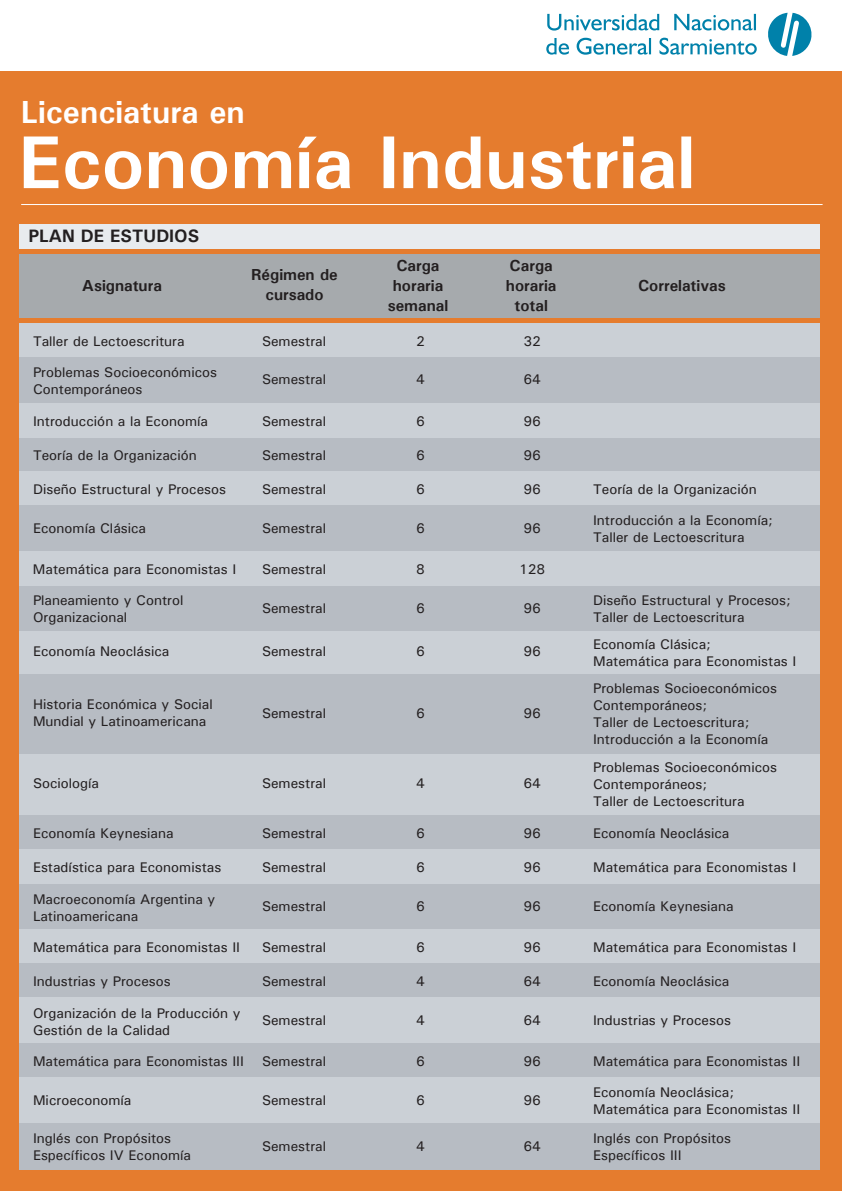
<style>
.page{position:relative;width:842px;height:1191px;background:#fff}
.page>*{position:absolute;margin:0;border:0;box-sizing:border-box;transform-origin:0 0}
.t1{font:700 75px "Univers";color:#fff}
.t2{font:700 32px "Univers";color:#fff}
.t3{font:700 18px "Univers";color:#231f20}
.t4{font:700 16px/20px "Univers";color:#231f20;text-align:center}
.t5{font:500 14px/17px "Univers";color:#231f20}
</style>
<div class="page">
<div style="left:0;top:71px;width:842px;height:1120px;background:#e57c2e"></div>
<div style="left:19px;top:323px;width:801px;height:34px;background:#cbd0d6"></div>
<svg style="left:768px;top:13px;width:44px;height:43px"></svg>
<svg style="left:546px;top:14px;width:211px;height:41px"></svg>
<div style="left:19px;top:224px;width:801px;height:24px;background:#e8ebee"></div>
<div style="left:19px;top:357px;width:801px;height:46px;background:#b7bcc3"></div>
<div style="left:19px;top:254px;width:801px;height:63px;background:#a6aaad"></div>
<div style="left:19px;top:437px;width:801px;height:34px;background:#b7bcc3"></div>
<div style="left:19px;top:403px;width:801px;height:34px;background:#cbd0d6"></div>
<div style="left:19px;top:471px;width:801px;height:34px;background:#cbd0d6"></div>
<div style="left:19px;top:674px;width:801px;height:80px;background:#b7bcc3"></div>
<div style="left:19px;top:505px;width:801px;height:46px;background:#b7bcc3"></div>
<div style="left:19px;top:754px;width:801px;height:61px;background:#cbd0d6"></div>
<div style="left:19px;top:883px;width:801px;height:46px;background:#b7bcc3"></div>
<div style="left:19px;top:585px;width:801px;height:46px;background:#b7bcc3"></div>
<hr style="left:21px;top:204px;width:801px;height:1px;background:#fff">
<div style="left:19px;top:551px;width:801px;height:34px;background:#cbd0d6"></div>
<div style="left:19px;top:631px;width:801px;height:43px;background:#cbd0d6"></div>
<div style="left:19px;top:815px;width:801px;height:34px;background:#b7bcc3"></div>
<div style="left:19px;top:849px;width:801px;height:34px;background:#cbd0d6"></div>
<div style="left:19px;top:929px;width:801px;height:34px;background:#cbd0d6"></div>
<div style="left:19px;top:963px;width:801px;height:34px;background:#b7bcc3"></div>
<div style="left:19px;top:997px;width:801px;height:46px;background:#cbd0d6"></div>
<div style="left:19px;top:1043px;width:801px;height:34px;background:#b7bcc3"></div>
<div style="left:19px;top:1077px;width:801px;height:46px;background:#cbd0d6"></div>
<div style="left:19px;top:1123px;width:801px;height:46px;background:#b7bcc3"></div>
<h2 class="t2" style="left:21px;top:92px;width:225px">Licenciatura en</h2>
<h1 class="t1" style="left:19px;top:115px;width:678px">Economía Industrial</h1>
<p class="t3" style="left:29px;top:224px;width:172px">PLAN DE ESTUDIOS</p>
<p class="t4" style="left:82px;top:275px;width:81px">Asignatura</p>
<p class="t4" style="left:251px;top:264px;width:88px">Régimen de cursado</p>
<p class="t4" style="left:638px;top:275px;width:89px">Correlativas</p>
<p class="t4" style="left:388px;top:255px;width:62px">Carga horaria semanal</p>
<p class="t4" style="left:506px;top:255px;width:52px">Carga horaria total</p>
<p class="t5" style="left:33px;top:332px;width:153px">Taller de Lectoescritura</p>
<p class="t5" style="left:262px;top:332px;width:66px">Semestral</p>
<p class="t5" style="left:416px;top:332px;width:10px">2</p>
<p class="t5" style="left:523px;top:332px;width:19px">32</p>
<p class="t5" style="left:33px;top:363px;width:186px">Problemas Socioeconómicos<br>Contemporáneos</p>
<p class="t5" style="left:262px;top:370px;width:66px">Semestral</p>
<p class="t5" style="left:416px;top:370px;width:10px">4</p>
<p class="t5" style="left:523px;top:370px;width:19px">64</p>
<p class="t5" style="left:33px;top:412px;width:177px">Introducción a la Economía</p>
<p class="t5" style="left:262px;top:412px;width:66px">Semestral</p>
<p class="t5" style="left:416px;top:412px;width:10px">6</p>
<p class="t5" style="left:523px;top:412px;width:19px">96</p>
<p class="t5" style="left:33px;top:446px;width:165px">Teoría de la Organización</p>
<p class="t5" style="left:262px;top:446px;width:66px">Semestral</p>
<p class="t5" style="left:416px;top:446px;width:10px">6</p>
<p class="t5" style="left:523px;top:446px;width:19px">96</p>
<p class="t5" style="left:33px;top:480px;width:195px">Diseño Estructural y Procesos</p>
<p class="t5" style="left:262px;top:480px;width:66px">Semestral</p>
<p class="t5" style="left:416px;top:480px;width:10px">6</p>
<p class="t5" style="left:523px;top:480px;width:19px">96</p>
<p class="t5" style="left:593px;top:480px;width:165px">Teoría de la Organización</p>
<p class="t5" style="left:33px;top:519px;width:115px">Economía Clásica</p>
<p class="t5" style="left:262px;top:519px;width:66px">Semestral</p>
<p class="t5" style="left:416px;top:519px;width:10px">6</p>
<p class="t5" style="left:523px;top:519px;width:19px">96</p>
<p class="t5" style="left:593px;top:511px;width:181px">Introducción a la Economía;<br>Taller de Lectoescritura</p>
<p class="t5" style="left:33px;top:560px;width:205px">Matemática para Economistas I</p>
<p class="t5" style="left:262px;top:560px;width:66px">Semestral</p>
<p class="t5" style="left:416px;top:560px;width:10px">8</p>
<p class="t5" style="left:519px;top:560px;width:28px">128</p>
<p class="t5" style="left:33px;top:591px;width:152px">Planeamiento y Control<br>Organizacional</p>
<p class="t5" style="left:593px;top:591px;width:199px">Diseño Estructural y Procesos;<br>Taller de Lectoescritura</p>
<p class="t5" style="left:262px;top:599px;width:66px">Semestral</p>
<p class="t5" style="left:416px;top:599px;width:10px">6</p>
<p class="t5" style="left:523px;top:599px;width:19px">96</p>
<p class="t5" style="left:33px;top:642px;width:138px">Economía Neoclásica</p>
<p class="t5" style="left:262px;top:642px;width:66px">Semestral</p>
<p class="t5" style="left:416px;top:642px;width:10px">6</p>
<p class="t5" style="left:523px;top:642px;width:19px">96</p>
<p class="t5" style="left:593px;top:635px;width:205px">Economía Clásica;<br>Matemática para Economistas I</p>
<p class="t5" style="left:33px;top:695px;width:181px">Historia Económica y Social<br>Mundial y Latinoamericana</p>
<p class="t5" style="left:262px;top:704px;width:66px">Semestral</p>
<p class="t5" style="left:416px;top:704px;width:10px">6</p>
<p class="t5" style="left:523px;top:704px;width:19px">96</p>
<p class="t5" style="left:33px;top:774px;width:68px">Sociología</p>
<p class="t5" style="left:262px;top:774px;width:66px">Semestral</p>
<p class="t5" style="left:416px;top:774px;width:10px">4</p>
<p class="t5" style="left:523px;top:774px;width:19px">64</p>
<p class="t5" style="left:593px;top:679px;width:186px">Problemas Socioeconómicos<br>Contemporáneos;<br>Taller de Lectoescritura;<br>Introducción a la Economía</p>
<p class="t5" style="left:593px;top:758px;width:186px">Problemas Socioeconómicos<br>Contemporáneos;<br>Taller de Lectoescritura</p>
<p class="t5" style="left:33px;top:824px;width:142px">Economía Keynesiana</p>
<p class="t5" style="left:262px;top:824px;width:66px">Semestral</p>
<p class="t5" style="left:416px;top:824px;width:10px">6</p>
<p class="t5" style="left:523px;top:824px;width:19px">96</p>
<p class="t5" style="left:593px;top:824px;width:138px">Economía Neoclásica</p>
<p class="t5" style="left:33px;top:858px;width:190px">Estadística para Economistas</p>
<p class="t5" style="left:262px;top:858px;width:66px">Semestral</p>
<p class="t5" style="left:416px;top:858px;width:10px">6</p>
<p class="t5" style="left:523px;top:858px;width:19px">96</p>
<p class="t5" style="left:593px;top:858px;width:205px">Matemática para Economistas I</p>
<p class="t5" style="left:33px;top:890px;width:184px">Macroeconomía Argentina y<br>Latinoamericana</p>
<p class="t5" style="left:593px;top:897px;width:142px">Economía Keynesiana</p>
<p class="t5" style="left:262px;top:897px;width:66px">Semestral</p>
<p class="t5" style="left:416px;top:897px;width:10px">6</p>
<p class="t5" style="left:523px;top:897px;width:19px">96</p>
<p class="t5" style="left:33px;top:938px;width:209px">Matemática para Economistas II</p>
<p class="t5" style="left:262px;top:938px;width:66px">Semestral</p>
<p class="t5" style="left:416px;top:938px;width:10px">6</p>
<p class="t5" style="left:523px;top:938px;width:19px">96</p>
<p class="t5" style="left:593px;top:938px;width:205px">Matemática para Economistas I</p>
<p class="t5" style="left:33px;top:972px;width:139px">Industrias y Procesos</p>
<p class="t5" style="left:262px;top:972px;width:66px">Semestral</p>
<p class="t5" style="left:416px;top:972px;width:10px">4</p>
<p class="t5" style="left:523px;top:972px;width:19px">64</p>
<p class="t5" style="left:593px;top:972px;width:138px">Economía Neoclásica</p>
<p class="t5" style="left:262px;top:1011px;width:66px">Semestral</p>
<p class="t5" style="left:416px;top:1011px;width:10px">4</p>
<p class="t5" style="left:523px;top:1011px;width:19px">64</p>
<p class="t5" style="left:33px;top:1004px;width:209px">Organización de la Producción y<br>Gestión de la Calidad</p>
<p class="t5" style="left:593px;top:1011px;width:139px">Industrias y Procesos</p>
<p class="t5" style="left:33px;top:1052px;width:212px">Matemática para Economistas III</p>
<p class="t5" style="left:262px;top:1052px;width:66px">Semestral</p>
<p class="t5" style="left:416px;top:1052px;width:10px">6</p>
<p class="t5" style="left:523px;top:1052px;width:19px">96</p>
<p class="t5" style="left:593px;top:1052px;width:209px">Matemática para Economistas II</p>
<p class="t5" style="left:33px;top:1091px;width:100px">Microeconomía</p>
<p class="t5" style="left:262px;top:1091px;width:66px">Semestral</p>
<p class="t5" style="left:416px;top:1091px;width:10px">6</p>
<p class="t5" style="left:523px;top:1091px;width:19px">96</p>
<p class="t5" style="left:593px;top:1083px;width:209px">Economía Neoclásica;<br>Matemática para Economistas II</p>
<p class="t5" style="left:262px;top:1137px;width:66px">Semestral</p>
<p class="t5" style="left:416px;top:1137px;width:10px">4</p>
<p class="t5" style="left:523px;top:1137px;width:19px">64</p>
<p class="t5" style="left:33px;top:1129px;width:160px">Inglés con Propósitos<br>Específicos IV Economía</p>
<p class="t5" style="left:593px;top:1129px;width:140px">Inglés con Propósitos<br>Específicos III</p>
</div>
